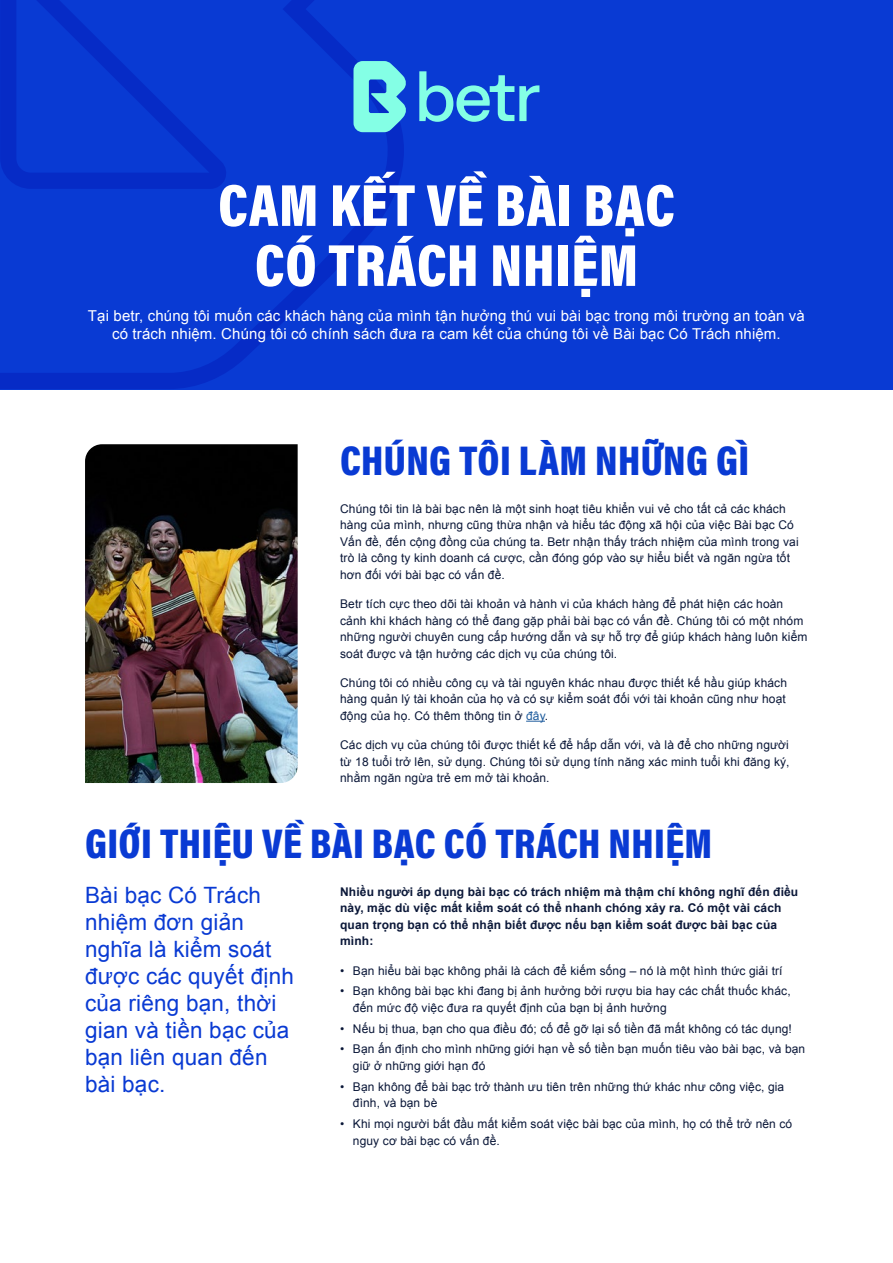
<style>
.page{position:relative;width:893px;height:1263px;background:#fff}
.page>*{position:absolute;margin:0;border:0;box-sizing:border-box;transform-origin:0 0}
.t1{font:900 60px/60px "Acumin Pro Cond";letter-spacing:.01em;color:#fff;text-align:center}
.t2{font:900 42px "Acumin Pro Cond";letter-spacing:.01em;color:#093ad3}
.t3{font:22.5px/27px "Arial";letter-spacing:.01em;color:#093ad3}
.t4{font:15px/18px "Arial";letter-spacing:.01em;color:#fff;text-align:center}
.t5{font:12px/16.5px "Arial";letter-spacing:.01em;color:#0a1738}
.t6{font:700 12px/16.5px "Arial";letter-spacing:.01em;color:#0a1738}
.s1{color:#215e9e}
</style>
<div class="page">
<div style="left:0;top:0;width:893px;height:389px;background:#093ad3"></div>
<svg style="left:0;top:0;width:404px;height:389px"></svg>
<svg style="left:526px;top:721px;width:19px;height:1px"></svg>
<svg style="left:353px;top:61px;width:53px;height:71px"></svg>
<svg style="left:419px;top:71px;width:120px;height:51px"></svg>
<img style="left:85px;top:444px;width:213px;height:339px">
<h1 class="t1" style="left:218px;top:174px;width:458px">CAM KẾT VỀ BÀI BẠC<br>CÓ TRÁCH NHIỆM</h1>
<p class="t4" style="left:88px;top:307px;width:718px">Tại betr, chúng tôi muốn các khách hàng của mình tận hưởng thú vui bài bạc trong môi trường an toàn và có trách nhiệm. Chúng tôi có chính sách đưa ra cam kết của chúng tôi về Bài bạc Có Trách nhiệm.</p>
<h2 class="t2" style="left:340px;top:433px;width:410px">CHÚNG TÔI LÀM NHỮNG GÌ</h2>
<p class="t5" style="left:340px;top:500px;width:460px">Chúng tôi tin là bài bạc nên là một sinh hoạt tiêu khiển vui vẻ cho tất cả các khách hàng của mình, nhưng cũng thừa nhận và hiểu tác động xã hội của việc Bài bạc Có Vấn đề, đến cộng đồng của chúng ta. Betr nhận thấy trách nhiệm của mình trong vai trò là công ty kinh doanh cá cược, cần đóng góp vào sự hiểu biết và ngăn ngừa tốt hơn đối với bài bạc có vấn đề.</p>
<p class="t5" style="left:340px;top:596px;width:469px">Betr tích cực theo dõi tài khoản và hành vi của khách hàng để phát hiện các hoàn cảnh khi khách hàng có thể đang gặp phải bài bạc có vấn đề. Chúng tôi có một nhóm những người chuyên cung cấp hướng dẫn và sự hỗ trợ để giúp khách hàng luôn kiểm soát được và tận hưởng các dịch vụ của chúng tôi.</p>
<p class="t5" style="left:340px;top:674px;width:448px;text-align:justify">Chúng tôi có nhiều công cụ và tài nguyên khác nhau được thiết kế hầu giúp khách hàng quản lý tài khoản của họ và có sự kiểm soát đối với tài khoản cũng như hoạt động của họ. Có thêm thông tin ở <span class="s1">đây</span>.</p>
<p class="t5" style="left:340px;top:737px;width:451px;text-align:justify">Các dịch vụ của chúng tôi được thiết kế để hấp dẫn với, và là để cho những người từ 18 tuổi trở lên, sử dụng. Chúng tôi sử dụng tính năng xác minh tuổi khi đăng ký, nhằm ngăn ngừa trẻ em mở tài khoản.</p>
<h2 class="t2" style="left:85px;top:816px;width:629px">GIỚI THIỆU VỀ BÀI BẠC CÓ TRÁCH NHIỆM</h2>
<p class="t6" style="left:340px;top:884px;width:460px">Nhiều người áp dụng bài bạc có trách nhiệm mà thậm chí không nghĩ đến điều này, mặc dù việc mất kiểm soát có thể nhanh chóng xảy ra. Có một vài cách quan trọng bạn có thể nhận biết được nếu bạn kiểm soát được bài bạc của mình:</p>
<p class="t5" style="left:340px;top:962px;width:444px">• Bạn hiểu bài bạc không phải là cách để kiếm sống – nó là một hình thức giải trí</p>
<p class="t5" style="left:353px;top:983px;width:439px;text-indent:-13px">• Bạn không bài bạc khi đang bị ảnh hưởng bởi rượu bia hay các chất thuốc khác, đến mức độ việc đưa ra quyết định của bạn bị ảnh hưởng</p>
<p class="t5" style="left:340px;top:1020px;width:453px">• Nếu bị thua, bạn cho qua điều đó; cố để gỡ lại số tiền đã mất không có tác dụng!</p>
<p class="t5" style="left:353px;top:1041px;width:454px;text-indent:-13px">• Bạn ấn định cho mình những giới hạn về số tiền bạn muốn tiêu vào bài bạc, và bạn giữ ở những giới hạn đó</p>
<p class="t5" style="left:353px;top:1078px;width:433px;text-indent:-13px">• Bạn không để bài bạc trở thành ưu tiên trên những thứ khác như công việc, gia đình, và bạn bè</p>
<p class="t5" style="left:353px;top:1116px;width:441px;text-indent:-13px">• Khi mọi người bắt đầu mất kiểm soát việc bài bạc của mình, họ có thể trở nên có nguy cơ bài bạc có vấn đề.</p>
<h3 class="t3" style="left:85px;top:882px;width:210px">Bài bạc Có Trách nhiệm đơn giản nghĩa là kiểm soát được các quyết định của riêng bạn, thời gian và tiền bạc của bạn liên quan đến bài bạc.</h3>
</div>
